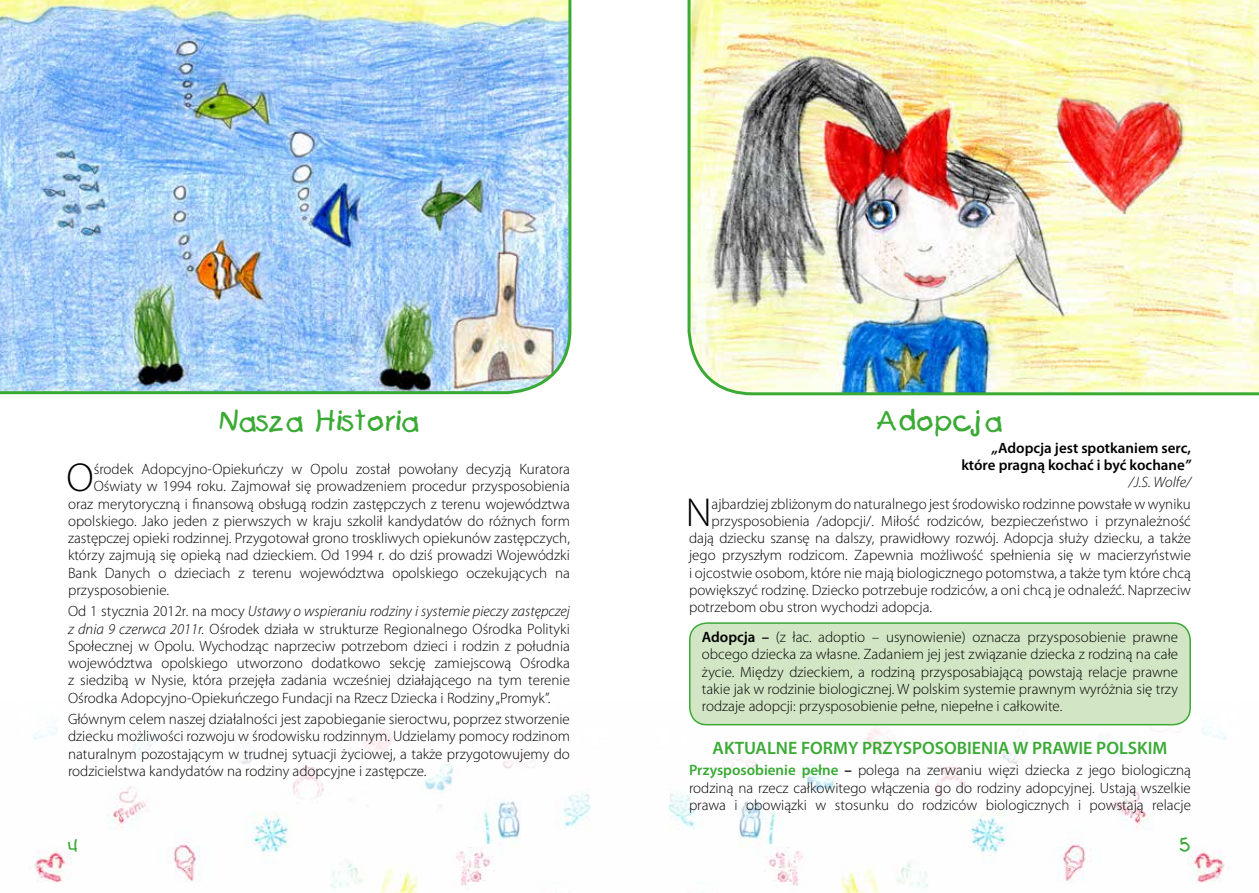
<style>
.page{position:relative;width:1259px;height:893px;background:#fff}
.page>*{position:absolute;margin:0;border:0;box-sizing:border-box;transform-origin:0 0}
.t1{font:300 40.65px "Myriad Pro";color:#000}
.t2{font:27px "Kids";color:#3aaa35}
.t3{font:600 18px "Myriad Pro";color:#3aaa35}
.t4{font:18px "Kids";color:#3aaa35}
.t5{font:300 15px/17.2px "Myriad Pro";color:#000;text-align:justify}
.t6{font:600 15px/17.2px "Myriad Pro";color:#000;text-align:right}
.s1{font-style:italic}
.s2{font-weight:300;font-style:italic}
.s3{font-weight:600}
.s4{font-weight:600;color:#3aaa35}
</style>
<div class="page">
<img style="left:33px;top:712px;width:1193px;height:181px">
<div style="left:690px;top:623px;width:500px;height:102px;background:#d2e6c5;border-radius:17px"></div>
<div style="left:689px;top:622px;width:502px;height:103px;border:2px solid #3aaa35;border-radius:17px"></div>
<img style="left:0;top:0;width:572px;height:395px">
<img style="left:687px;top:0;width:572px;height:396px">
<h2 class="t2" style="left:218px;top:403px;width:203px">Nasza Historia</h2>
<h1 class="t1" style="left:66px;top:453px;width:29px">O</h1>
<p class="t5" style="left:94px;top:460px;width:478px">środek Adopcyjno-Opiekuńczy w Opolu został powołany decyzją Kuratora</p>
<p class="t5" style="left:94px;top:478px;width:478px">Oświaty w 1994 roku. Zajmował się prowadzeniem procedur przysposobienia</p>
<p class="t5" style="left:68px;top:495px;width:503px">oraz merytoryczną i finansową obsługą rodzin zastępczych z terenu województwa</p>
<p class="t5" style="left:68px;top:512px;width:503px">opolskiego. Jako jeden z pierwszych w kraju szkolił kandydatów do różnych form</p>
<p class="t5" style="left:68px;top:529px;width:503px">zastępczej opieki rodzinnej. Przygotował grono troskliwych opiekunów zastępczych,</p>
<p class="t5" style="left:68px;top:547px;width:503px">którzy zajmują się opieką nad dzieckiem. Od 1994 r. do dziś prowadzi Wojewódzki</p>
<p class="t5" style="left:68px;top:564px;width:503px">Bank Danych o dzieciach z terenu województwa opolskiego oczekujących na</p>
<p class="t5" style="left:68px;top:581px;width:103px">przysposobienie.</p>
<p class="t5" style="left:68px;top:603px;width:503px">Od 1 stycznia 2012r. na mocy <span class="s1">Ustawy o wspieraniu rodziny i systemie pieczy zastępczej z dnia 9 czerwca 2011r.</span> Ośrodek działa w strukturze Regionalnego Ośrodka Polityki Społecznej w Opolu. Wychodząc naprzeciw potrzebom dzieci i rodzin z południa województwa opolskiego utworzono dodatkowo sekcję zamiejscową Ośrodka z siedzibą w Nysie, która przejęła zadania wcześniej działającego na tym terenie Ośrodka Adopcyjno-Opiekuńczego Fundacji na Rzecz Dziecka i Rodziny „Promyk”.</p>
<p class="t5" style="left:68px;top:710px;width:503px">Głównym celem naszej działalności jest zapobieganie sieroctwu, poprzez stworzenie dziecku możliwości rozwoju w środowisku rodzinnym. Udzielamy pomocy rodzinom naturalnym pozostającym w trudnej sytuacji życiowej, a także przygotowujemy do rodzicielstwa kandydatów na rodziny adopcyjne i zastępcze.</p>
<h2 class="t2" style="left:876px;top:403px;width:128px">Adopcja</h2>
<p class="t6" style="left:961px;top:439px;width:231px"><span class="s1">„</span>Adopcja jest spotkaniem serc, które pragną kochać i być kochane<span class="s1">” </span><span class="s2">/J.S. Wolfe/</span></p>
<h1 class="t1" style="left:685px;top:488px;width:27px">N</h1>
<p class="t5" style="left:711px;top:495px;width:481px">ajbardziej zbliżonym do naturalnego jest środowisko rodzinne powstałe w wyniku</p>
<p class="t5" style="left:711px;top:512px;width:481px">przysposobienia /adopcji/. Miłość rodziców, bezpieczeństwo i przynależność</p>
<p class="t5" style="left:689px;top:529px;width:503px">dają dziecku szansę na dalszy, prawidłowy rozwój. Adopcja służy dziecku, a także</p>
<p class="t5" style="left:689px;top:547px;width:503px">jego przyszłym rodzicom. Zapewnia możliwość spełnienia się w macierzyństwie</p>
<p class="t5" style="left:689px;top:564px;width:503px">i ojcostwie osobom, które nie mają biologicznego potomstwa, a także tym które chcą</p>
<p class="t5" style="left:689px;top:581px;width:503px">powiększyć rodzinę. Dziecko potrzebuje rodziców, a oni chcą je odnaleźć. Naprzeciw</p>
<p class="t5" style="left:689px;top:598px;width:245px">potrzebom obu stron wychodzi adopcja.</p>
<p class="t5" style="left:702px;top:628px;width:478px"><span class="s3">Adopcja –</span> (z łac. adoptio – usynowienie) oznacza przysposobienie prawne obcego dziecka za własne. Zadaniem jej jest związanie dziecka z rodziną na całe życie. Między dzieckiem, a rodziną przysposabiającą powstają relacje prawne takie jak w rodzinie biologicznej. W polskim systemie prawnym wyróżnia się trzy rodzaje adopcji: przysposobienie pełne, niepełne i całkowite.</p>
<p class="t3" style="left:712px;top:736px;width:456px">AKTUALNE FORMY PRZYSPOSOBIENIA W PRAWIE POLSKIM</p>
<p class="t5" style="left:689px;top:762px;width:503px"><span class="s4">Przysposobienie pełne</span> <span class="s3">–</span> polega na zerwaniu więzi dziecka z jego biologiczną rodziną na rzecz całkowitego włączenia go do rodziny adopcyjnej. Ustają wszelkie prawa i obowiązki w stosunku do rodziców biologicznych i powstają relacje</p>
<p class="t4" style="left:68px;top:833px;width:11px">4</p>
<p class="t4" style="left:1179px;top:833px;width:13px">5</p>
</div>
